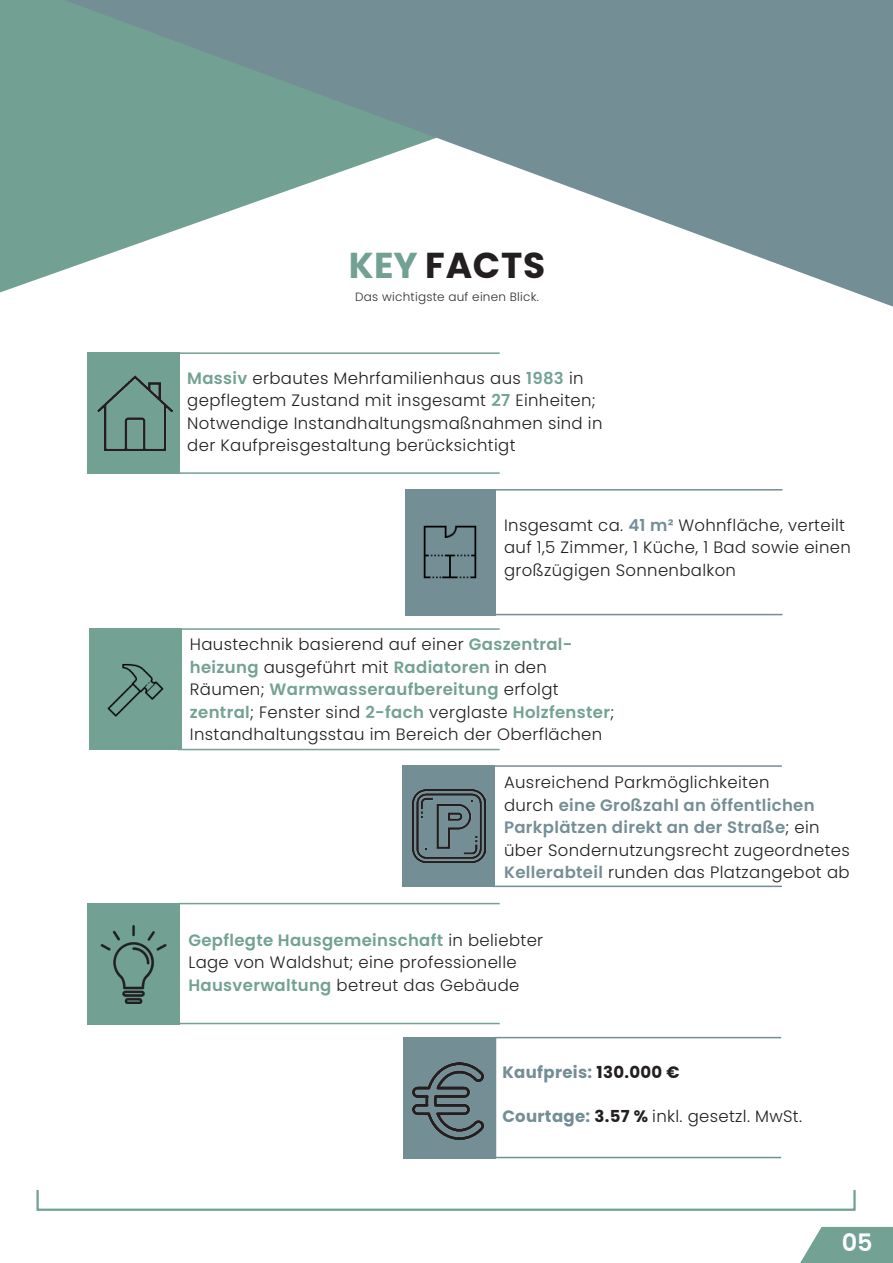
<style>
.page{position:relative;width:893px;height:1263px;background:#fff}
.page>*{position:absolute;margin:0;border:0;box-sizing:border-box;transform-origin:0 0}
.t1{font:700 36px "Poppins";letter-spacing:.02em;color:#231f20}
.t2{font:600 24px "Poppins";color:#fff}
.t3{font:300 16.5px/22.5px "Poppins";letter-spacing:.02em;color:#231f20}
.t4{font:700 16.5px "Poppins";letter-spacing:.02em;color:#748e96}
.t5{font:300 12px "Poppins";letter-spacing:.02em;color:#312f30}
.s1{color:#72a093}
.s2{font-weight:600;color:#73a194}
.s3{font-weight:600;color:#748e96}
.s4{color:#231f20}
.s5{font-weight:700;color:#748e96}
.s6{font-weight:700}
</style>
<div class="page">
<div style="left:36px;top:1189px;width:820px;height:22px;border:2px solid #72a093"></div>
<svg style="left:800px;top:1227px;width:93px;height:36px"></svg>
<div style="left:405px;top:489px;width:90px;height:126px;background:#748e96"></div>
<img style="left:423px;top:525px;width:54px;height:54px">
<div style="left:493px;top:489px;width:290px;height:126px;border:2px solid #748e96"></div>
<div style="left:178px;top:628px;width:322px;height:122px;border:2px solid #73a194"></div>
<div style="left:88px;top:352px;width:92px;height:122px;background:#72a093"></div>
<div style="left:178px;top:352px;width:322px;height:122px;border:2px solid #72a093"></div>
<div style="left:178px;top:903px;width:322px;height:121px;border:2px solid #72a093"></div>
<div style="left:493px;top:765px;width:290px;height:122px;border:2px solid #748e96"></div>
<div style="left:495px;top:1037px;width:287px;height:121px;border:2px solid #748e96"></div>
<div style="left:89px;top:628px;width:93px;height:122px;background:#73a194"></div>
<img style="left:107px;top:664px;width:57px;height:53px">
<div style="left:404px;top:1037px;width:92px;height:121px;background:#748e96"></div>
<img style="left:412px;top:1062px;width:72px;height:77px">
<div style="left:88px;top:903px;width:92px;height:121px;background:#72a093"></div>
<img style="left:100px;top:925px;width:67px;height:78px">
<div style="left:402px;top:765px;width:93px;height:122px;background:#748e96"></div>
<img style="left:412px;top:789px;width:73px;height:74px">
<img style="left:98px;top:376px;width:75px;height:75px">
<div style="left:0;top:0;width:64px;height:292px;background:#72a093"></div>
<svg style="left:64px;top:0;width:829px;height:307px"></svg>
<p class="t1" style="left:349px;top:245px;width:198px"><span class="s1">KEY</span> FACTS</p>
<p class="t5" style="left:355px;top:290px;width:185px">Das wichtigste auf einen Blick.</p>
<p class="t3" style="left:187px;top:367px;width:410px"><span class="s2">Massiv</span> erbautes Mehrfamilienhaus aus <span class="s2">1983</span> in gepflegtem Zustand mit insgesamt <span class="s2">27</span> Einheiten;</p>
<p class="t3" style="left:187px;top:412px;width:417px">Notwendige Instandhaltungsmaßnahmen sind in</p>
<p class="t3" style="left:187px;top:434px;width:330px">der Kaufpreisgestaltung berücksichtigt</p>
<p class="t3" style="left:504px;top:514px;width:343px">Insgesamt ca. <span class="s3">41 m²</span> Wohnfläche, verteilt</p>
<p class="t3" style="left:504px;top:536px;width:348px">auf 1,5 Zimmer, 1 Küche, 1 Bad sowie einen großzügigen Sonnenbalkon</p>
<p class="t3" style="left:190px;top:633px;width:426px">Haustechnik basierend auf einer <span class="s2">Gaszentral&shy;heizung</span> ausgeführt mit <span class="s2">Radiatoren</span> in den Räumen; <span class="s2">Warmwasseraufbereitung</span> erfolgt <span class="s2">zentral</span>; Fenster sind <span class="s2">2-fach</span> verglaste <span class="s2">Holzfenster</span>; Instandhaltungsstau im Bereich der Oberflächen</p>
<p class="t3" style="left:504px;top:771px;width:347px">Ausreichend Parkmöglichkeiten<br>durch <span class="s3">eine Großzahl an öffentlichen Parkplätzen direkt an der Straße</span>; ein über Sondernutzungsrecht zugeordnetes <span class="s3">Kellerabteil</span> runden das Platzangebot ab</p>
<p class="t3" style="left:188px;top:929px;width:356px"><span class="s2">Gepflegte Hausgemeinschaft</span> in beliebter<br>Lage von Waldshut; eine professionelle<br><span class="s2">Hausverwaltung</span> betreut das Gebäude</p>
<p class="t4" style="left:502px;top:1063px;width:179px">Kaufpreis: <span class="s4">130.000 €</span></p>
<p class="t3" style="left:502px;top:1105px;width:301px"><span class="s5">Courtage:</span> <span class="s6">3.57 %</span> inkl. gesetzl. MwSt.</p>
<p class="t2" style="left:842px;top:1228px;width:32px">05</p>
</div>
